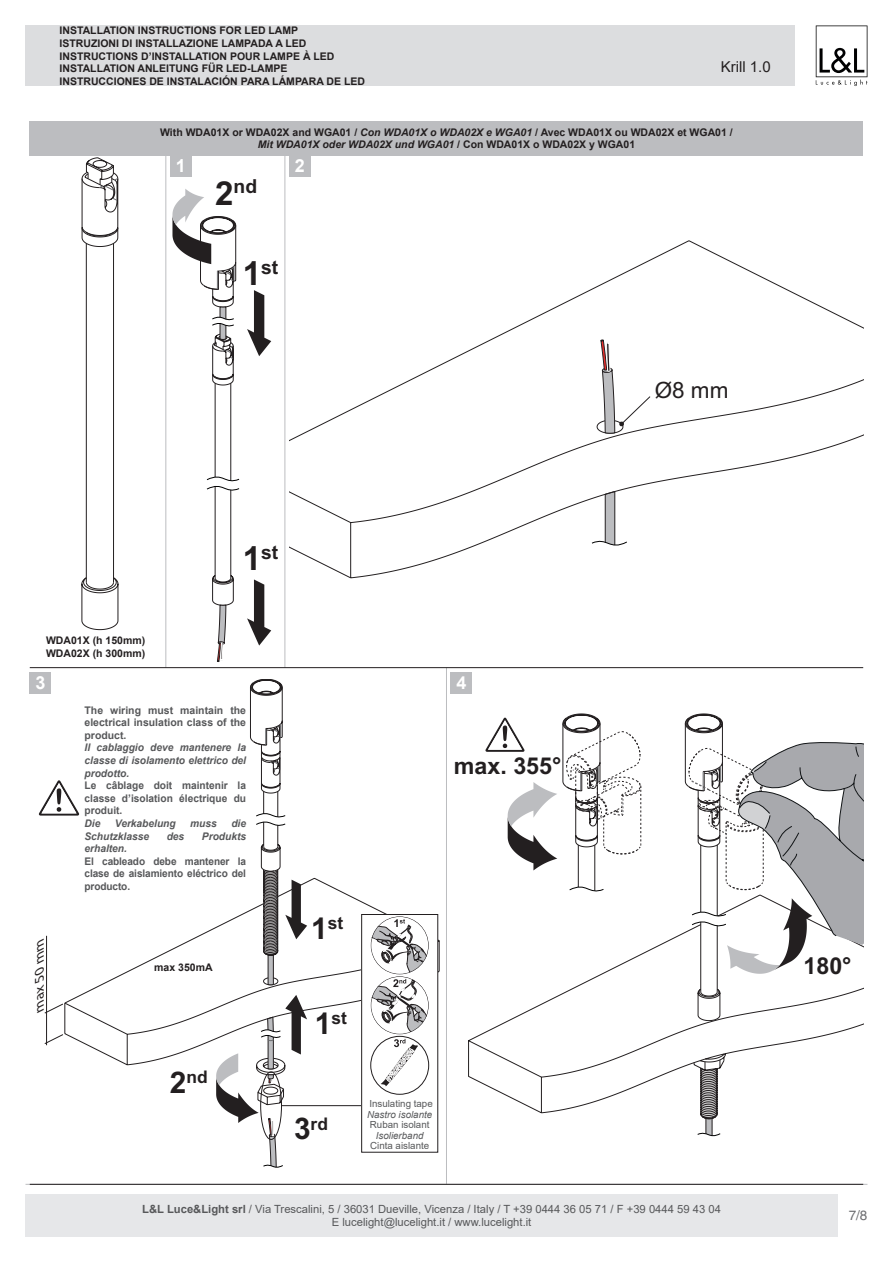
<style>
.page{position:relative;width:893px;height:1263px;background:#fff}
.page>*{position:absolute;margin:0;border:0;box-sizing:border-box;transform-origin:0 0}
.t1{font:700 23.25px "Arial";color:#231f20}
.t2{font:22.5px "Arial";color:#231f20}
.t3{font:700 19.35px "Arial";color:#231f20}
.t4{font:700 18px "Arial";color:#fff}
.t5{font:700 17.4px "Arial";color:#231f20}
.t6{font:15px "Arial";color:#231f20}
.t7{font:13.5px "Helvetica LT Std";color:#6c6d70}
.t8{font:italic 13.35px "Myriad Pro";color:#231f20;scale:1.12 1}
.t9{font:11.25px/12.8px "Arial";color:#57585a;text-align:center}
.t10{font:700 10.5px "Arial";color:#231f20}
.t11{font:700 10.5px/12.6px "Arial";color:#57585a;text-align:justify}
.t12{font:italic 700 10.5px/12.6px "Arial";color:#57585a;text-align:justify}
.t13{font:700 10.5px/12.6px "Arial";color:#57585a;text-align:justify;scale:.96 1}
.t14{font:italic 700 10.5px "Arial";color:#231f20}
.t15{font:9.75px "Arial";color:#57585a}
.t16{font:italic 9.75px "Arial";color:#57585a}
.s1{font-style:italic}
.s2{font-style:normal}
.s3{font-size:33.15px}
.s4{font-size:29.85px}
.s5{font-weight:700}
</style>
<div class="page">
<div style="left:26px;top:1194px;width:812px;height:42px;background:#e6e7e9"></div>
<div style="left:26px;top:26px;width:769px;height:60px;background:#dcdddf"></div>
<svg style="left:816px;top:26px;width:51px;height:60px"></svg>
<svg style="left:247px;top:290px;width:24px;height:66px"></svg>
<svg style="left:247px;top:579px;width:24px;height:67px"></svg>
<svg style="left:172px;top:189px;width:67px;height:473px"></svg>
<svg style="left:81px;top:157px;width:37px;height:473px"></svg>
<div style="left:170px;top:155px;width:21px;height:21px;background:#bcbdc0"></div>
<hr style="left:26px;top:1184px;width:841px;height:1px;background:#bcbdc0">
<hr style="left:165px;top:155px;width:1px;height:513px;background:#bcbdc0">
<hr style="left:284px;top:155px;width:1px;height:513px;background:#bcbdc0">
<hr style="left:446px;top:668px;width:1px;height:516px;background:#bcbdc0">
<hr style="left:30px;top:1184px;width:833px;height:1px;background:#231f20">
<hr style="left:30px;top:667px;width:833px;height:1px;background:#231f20">
<svg style="left:45px;top:1003px;width:20px;height:41px"></svg>
<hr style="left:46px;top:936px;width:1px;height:109px;background:#231f20">
<svg style="left:65px;top:878px;width:374px;height:187px"></svg>
<svg style="left:216px;top:679px;width:91px;height:489px"></svg>
<svg style="left:289px;top:240px;width:574px;height:338px"></svg>
<svg style="left:600px;top:332px;width:51px;height:102px"></svg>
<svg style="left:592px;top:491px;width:35px;height:70px"></svg>
<div style="left:289px;top:155px;width:21px;height:21px;background:#bcbdc0"></div>
<div style="left:30px;top:672px;width:21px;height:21px;background:#bcbdc0"></div>
<div style="left:260px;top:1071px;width:22px;height:69px;border:1px solid #231f20;border-radius:50%"></div>
<hr style="left:282px;top:1105px;width:80px;height:1px;background:#231f20">
<div style="left:362px;top:914px;width:76px;height:238px;background:#fff"></div>
<div style="left:371px;top:1036px;width:58px;height:58px;border:1px solid #231f20;border-radius:50%"></div>
<svg style="left:381px;top:1039px;width:37px;height:48px"></svg>
<svg style="left:371px;top:919px;width:58px;height:54px"></svg>
<svg style="left:371px;top:979px;width:58px;height:54px"></svg>
<div style="left:361px;top:914px;width:77px;height:238px;border:1px solid #231f20"></div>
<div style="left:30px;top:121px;width:833px;height:34px;background:#bcbdc0"></div>
<svg style="left:468px;top:932px;width:395px;height:181px"></svg>
<svg style="left:694px;top:1060px;width:30px;height:77px"></svg>
<svg style="left:685px;top:713px;width:178px;height:308px"></svg>
<svg style="left:485px;top:714px;width:156px;height:178px"></svg>
<div style="left:451px;top:672px;width:21px;height:21px;background:#bcbdc0"></div>
<div style="left:33px;top:702px;width:213px;height:193px;background:#fff"></div>
<svg style="left:39px;top:780px;width:40px;height:35px"></svg>
<p class="t10" style="left:60px;top:23px;width:240px">INSTALLATION INSTRUCTIONS FOR LED LAMP</p>
<p class="t10" style="left:60px;top:36px;width:248px">ISTRUZIONI DI INSTALLAZIONE LAMPADA A LED</p>
<p class="t10" style="left:60px;top:49px;width:276px">INSTRUCTIONS D’INSTALLATION POUR LAMPE À LED</p>
<p class="t10" style="left:60px;top:61px;width:229px">INSTALLATION ANLEITUNG FÜR LED-LAMPE</p>
<p class="t10" style="left:60px;top:74px;width:307px">INSTRUCCIONES DE INSTALACIÓN PARA LÁMPARA DE LED</p>
<p class="t6" style="left:721px;top:56px;width:52px">Krill 1.0</p>
<p class="t10" style="left:160px;top:125px;width:574px">With WDA01X or WDA02X and WGA01 / <span class="s1">Con WDA01X o WDA02X e WGA01</span> / Avec WDA01X ou WDA02X et WGA01 /</p>
<p class="t14" style="left:258px;top:138px;width:379px">Mit WDA01X oder WDA02X und WGA01 <span class="s2">/ Con WDA01X o WDA02X y WGA01</span></p>
<p class="t4" style="left:176px;top:153px;width:12px">1</p>
<p class="t3" style="left:215px;top:173px;width:44px"><span class="s3">2</span>nd</p>
<p class="t4" style="left:295px;top:153px;width:12px">2</p>
<p class="t3" style="left:243px;top:253px;width:37px"><span class="s3">1</span>st</p>
<p class="t2" style="left:655px;top:375px;width:75px">Ø8 mm</p>
<p class="t3" style="left:243px;top:539px;width:37px"><span class="s3">1</span>st</p>
<p class="t10" style="left:46px;top:633px;width:101px">WDA01X (h 150mm)</p>
<p class="t10" style="left:46px;top:645px;width:101px">WDA02X (h 300mm)</p>
<p class="t4" style="left:35px;top:670px;width:12px">3</p>
<p class="t8" style="left:31px;top:1011px;width:74px;rotate:-90deg">max50mm</p>
<p class="t11" style="left:85px;top:704px;width:163px">The wiring must maintain the electrical insulation class of the product.</p>
<p class="t12" style="left:85px;top:742px;width:163px">Il cablaggio deve mantenere la classe di isolamento elettrico del prodotto.</p>
<p class="t11" style="left:85px;top:779px;width:163px">Le câblage doit maintenir la classe d’isolation électrique du produit.</p>
<p class="t12" style="left:85px;top:817px;width:17px">Die</p>
<p class="t12" style="left:115px;top:817px;width:62px">Verkabelung</p>
<p class="t12" style="left:190px;top:817px;width:28px">muss</p>
<p class="t12" style="left:231px;top:817px;width:16px">die</p>
<p class="t12" style="left:85px;top:830px;width:66px">Schutzklasse</p>
<p class="t12" style="left:167px;top:830px;width:19px">des</p>
<p class="t12" style="left:202px;top:830px;width:46px">Produkts</p>
<p class="t12" style="left:85px;top:842px;width:44px">erhalten.</p>
<p class="t13" style="left:85px;top:855px;width:170px">El cableado debe mantener la clase de aislamiento eléctrico del producto.</p>
<p class="t10" style="left:154px;top:959px;width:60px">max 350mA</p>
<p class="t5" style="left:170px;top:1064px;width:39px"><span class="s4">2</span>nd</p>
<p class="t4" style="left:456px;top:670px;width:12px">4</p>
<p class="t1" style="left:454px;top:749px;width:109px">max. 355°</p>
<p class="t5" style="left:311px;top:910px;width:34px"><span class="s4">1</span>st</p>
<p class="t5" style="left:315px;top:1005px;width:34px"><span class="s4">1</span>st</p>
<p class="t5" style="left:294px;top:1111px;width:36px"><span class="s4">3</span>rd</p>
<p class="t15" style="left:369px;top:1097px;width:65px">Insulating tape</p>
<p class="t16" style="left:367px;top:1108px;width:67px">Nastro isolante</p>
<p class="t15" style="left:370px;top:1118px;width:61px">Ruban isolant</p>
<p class="t16" style="left:376px;top:1129px;width:49px">Isolierband</p>
<p class="t15" style="left:370px;top:1139px;width:61px">Cinta aislante</p>
<p class="t9" style="left:142px;top:1202px;width:580px"><span class="s5">L&amp;L Luce&amp;Light srl</span> / Via Trescalini, 5 / 36031 Dueville, Vicenza / Italy / T +39 0444 36 05 71 / F +39 0444 59 43 04<br>E lucelight@lucelight.it / www.lucelight.it</p>
<p class="t1" style="left:803px;top:949px;width:50px">180°</p>
<p class="t7" style="left:849px;top:1207px;width:20px">7/8</p>
</div>
